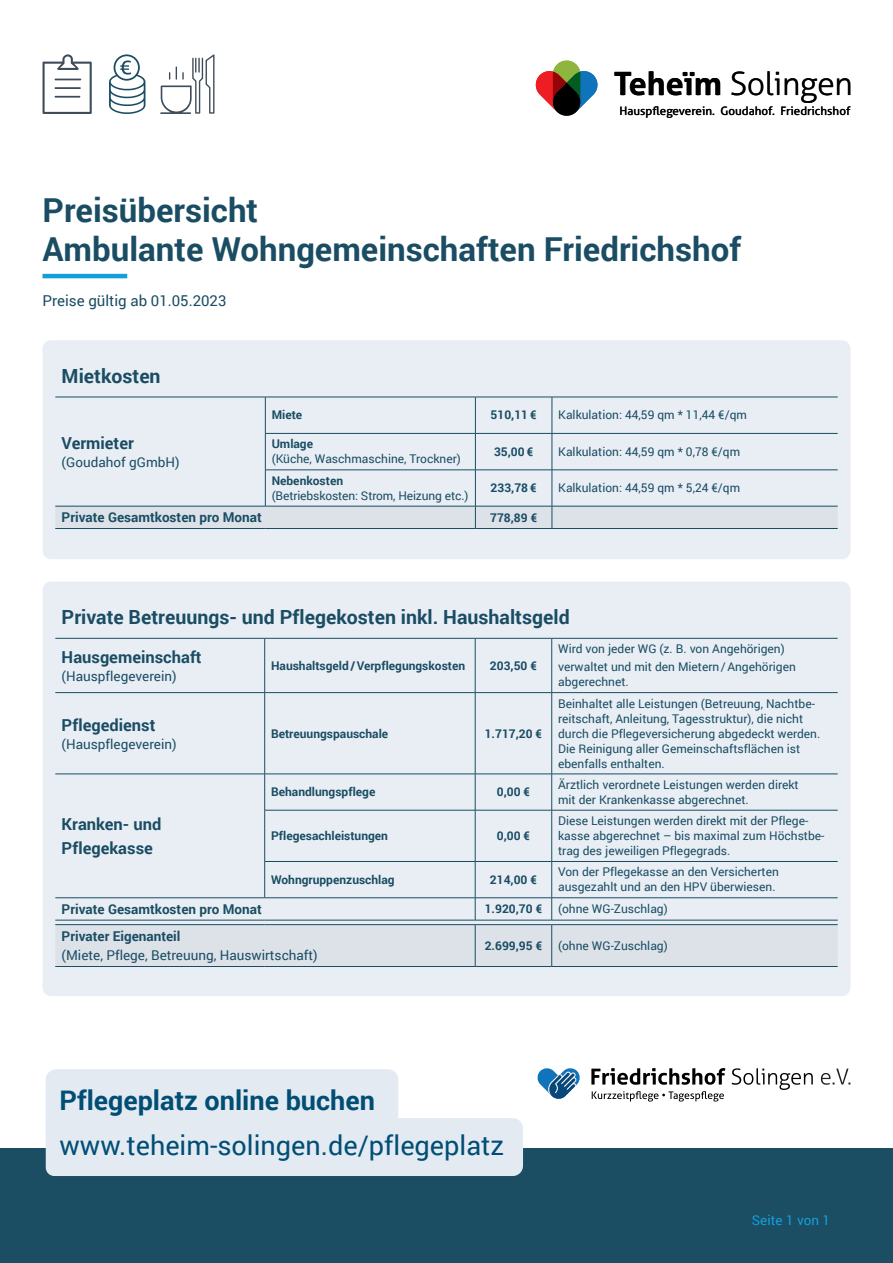
<style>
.page{position:relative;width:893px;height:1263px;background:#fff}
.page>*{position:absolute;margin:0;border:0;box-sizing:border-box;transform-origin:0 0}
.t1{font:700 33px/39px "Roboto";color:#1a4d63}
.t2{font:300 32.1px "Aller";letter-spacing:-.01em;color:#000}
.t3{font:27px "Roboto";color:#014e75}
.t4{font:700 27px "Roboto";color:#014e75}
.t5{font:700 19.5px "Roboto";color:#1a4d63}
.t6{font:700 16.5px/24px "Roboto";color:#1a4d63}
.t7{font:15px "Roboto";color:#1a4d63}
.t8{font:13.5px "Roboto";color:#1a4d63}
.t9{font:700 13.5px "Roboto";color:#1a4d63}
.t10{font:13.5px "Roboto";color:#12a0db}
.t11{font:12px/15px "Roboto";color:#1a4d63}
.t12{font:700 12px "Roboto";color:#1a4d63}
.t13{font:11.7px "Aller";color:#000}
.s1{font-weight:700}
</style>
<div class="page">
<div style="left:0;top:1148px;width:893px;height:115px;background:#1b4d63"></div>
<svg style="left:537px;top:1068px;width:43px;height:31px"></svg>
<svg style="left:591px;top:1068px;width:134px;height:17px"></svg>
<svg style="left:732px;top:1068px;width:81px;height:22px"></svg>
<svg style="left:821px;top:1068px;width:29px;height:17px"></svg>
<svg style="left:592px;top:1091px;width:132px;height:10px"></svg>
<svg style="left:46px;top:1069px;width:477px;height:107px;background:#e7ecf3"></svg>
<svg style="left:109px;top:54px;width:36px;height:60px"></svg>
<svg style="left:43px;top:54px;width:49px;height:60px"></svg>
<svg style="left:160px;top:54px;width:54px;height:60px"></svg>
<div style="left:43px;top:340px;width:807px;height:219px;background:#e9eef5;border-radius:9px"></div>
<hr style="left:55px;top:397px;width:210px;height:1px;background:#1a4d63">
<hr style="left:265px;top:397px;width:210px;height:1px;background:#1a4d63">
<hr style="left:265px;top:397px;width:1px;height:36px;background:#1a4d63">
<hr style="left:475px;top:397px;width:77px;height:1px;background:#1a4d63">
<hr style="left:475px;top:397px;width:1px;height:36px;background:#1a4d63">
<hr style="left:552px;top:397px;width:286px;height:1px;background:#1a4d63">
<hr style="left:552px;top:397px;width:1px;height:36px;background:#1a4d63">
<hr style="left:265px;top:433px;width:210px;height:1px;background:#1a4d63">
<hr style="left:265px;top:434px;width:1px;height:36px;background:#1a4d63">
<hr style="left:475px;top:433px;width:77px;height:1px;background:#1a4d63">
<hr style="left:475px;top:434px;width:1px;height:36px;background:#1a4d63">
<hr style="left:552px;top:433px;width:286px;height:1px;background:#1a4d63">
<hr style="left:552px;top:434px;width:1px;height:36px;background:#1a4d63">
<hr style="left:265px;top:470px;width:210px;height:1px;background:#1a4d63">
<hr style="left:265px;top:470px;width:1px;height:36px;background:#1a4d63">
<hr style="left:475px;top:470px;width:77px;height:1px;background:#1a4d63">
<hr style="left:475px;top:470px;width:1px;height:36px;background:#1a4d63">
<hr style="left:552px;top:470px;width:286px;height:1px;background:#1a4d63">
<hr style="left:552px;top:470px;width:1px;height:36px;background:#1a4d63">
<div style="left:55px;top:506px;width:783px;height:22px;background:#dde2e9"></div>
<hr style="left:55px;top:528px;width:210px;height:1px;background:#1a4d63">
<hr style="left:265px;top:528px;width:210px;height:1px;background:#1a4d63">
<hr style="left:475px;top:528px;width:77px;height:1px;background:#1a4d63">
<hr style="left:552px;top:528px;width:286px;height:1px;background:#1a4d63">
<div style="left:43px;top:581px;width:807px;height:415px;background:#e9eef5;border-radius:9px"></div>
<hr style="left:264px;top:638px;width:1px;height:54px;background:#1a4d63">
<hr style="left:475px;top:638px;width:1px;height:54px;background:#1a4d63">
<hr style="left:551px;top:638px;width:1px;height:54px;background:#1a4d63">
<hr style="left:55px;top:692px;width:210px;height:1px;background:#1a4d63">
<hr style="left:265px;top:692px;width:210px;height:1px;background:#1a4d63">
<hr style="left:264px;top:693px;width:1px;height:81px;background:#1a4d63">
<hr style="left:475px;top:692px;width:77px;height:1px;background:#1a4d63">
<hr style="left:475px;top:693px;width:1px;height:81px;background:#1a4d63">
<hr style="left:552px;top:692px;width:286px;height:1px;background:#1a4d63">
<hr style="left:551px;top:693px;width:1px;height:81px;background:#1a4d63">
<hr style="left:55px;top:774px;width:210px;height:1px;background:#1a4d63">
<hr style="left:55px;top:897px;width:210px;height:1px;background:#1a4d63">
<hr style="left:265px;top:774px;width:210px;height:1px;background:#1a4d63">
<hr style="left:264px;top:774px;width:1px;height:36px;background:#1a4d63">
<hr style="left:475px;top:774px;width:77px;height:1px;background:#1a4d63">
<hr style="left:475px;top:774px;width:1px;height:36px;background:#1a4d63">
<hr style="left:552px;top:774px;width:286px;height:1px;background:#1a4d63">
<hr style="left:551px;top:774px;width:1px;height:36px;background:#1a4d63">
<hr style="left:264px;top:810px;width:211px;height:1px;background:#1a4d63">
<hr style="left:264px;top:810px;width:1px;height:51px;background:#1a4d63">
<hr style="left:475px;top:810px;width:77px;height:1px;background:#1a4d63">
<hr style="left:475px;top:810px;width:1px;height:51px;background:#1a4d63">
<hr style="left:552px;top:810px;width:286px;height:1px;background:#1a4d63">
<hr style="left:551px;top:810px;width:1px;height:51px;background:#1a4d63">
<hr style="left:264px;top:861px;width:211px;height:1px;background:#1a4d63">
<hr style="left:264px;top:862px;width:1px;height:35px;background:#1a4d63">
<hr style="left:475px;top:861px;width:77px;height:1px;background:#1a4d63">
<hr style="left:475px;top:862px;width:1px;height:35px;background:#1a4d63">
<hr style="left:552px;top:861px;width:286px;height:1px;background:#1a4d63">
<hr style="left:551px;top:862px;width:1px;height:35px;background:#1a4d63">
<hr style="left:265px;top:897px;width:210px;height:1px;background:#1a4d63">
<hr style="left:475px;top:897px;width:77px;height:1px;background:#1a4d63">
<hr style="left:552px;top:897px;width:286px;height:1px;background:#1a4d63">
<svg style="left:55px;top:898px;width:783px;height:68px"></svg>
<hr style="left:55px;top:920px;width:210px;height:1px;background:#1a4d63">
<hr style="left:265px;top:920px;width:210px;height:1px;background:#1a4d63">
<hr style="left:475px;top:920px;width:77px;height:1px;background:#1a4d63">
<hr style="left:552px;top:920px;width:286px;height:1px;background:#1a4d63">
<hr style="left:55px;top:966px;width:210px;height:1px;background:#1a4d63">
<hr style="left:265px;top:966px;width:210px;height:1px;background:#1a4d63">
<hr style="left:475px;top:966px;width:77px;height:1px;background:#1a4d63">
<hr style="left:552px;top:966px;width:286px;height:1px;background:#1a4d63">
<hr style="left:55px;top:638px;width:210px;height:1px;background:#1a4d63">
<hr style="left:265px;top:638px;width:210px;height:1px;background:#1a4d63">
<hr style="left:475px;top:638px;width:77px;height:1px;background:#1a4d63">
<hr style="left:552px;top:638px;width:286px;height:1px;background:#1a4d63">
<svg style="left:535px;top:61px;width:63px;height:55px"></svg>
<hr style="left:43px;top:274px;width:84px;height:4px;background:#12a0db">
<h2 class="t2" style="left:614px;top:64px;width:241px"><span class="s1">Teheïm</span> Solingen</h2>
<p class="t13" style="left:620px;top:104px;width:232px">Hauspflegeverein. Goudahof. Friedrichshof</p>
<h1 class="t1" style="left:43px;top:189px;width:700px">Preisübersicht<br>Ambulante Wohngemeinschaften Friedrichshof</h1>
<p class="t7" style="left:43px;top:291px;width:185px">Preise gültig ab 01.05.2023</p>
<h3 class="t5" style="left:62px;top:362px;width:100px">Mietkosten</h3>
<h3 class="t6" style="left:62px;top:430px;width:74px">Vermieter</h3>
<p class="t8" style="left:62px;top:453px;width:119px">(Goudahof gGmbH)</p>
<p class="t12" style="left:272px;top:407px;width:32px">Miete</p>
<p class="t12" style="left:491px;top:407px;width:48px">510,11 €</p>
<p class="t11" style="left:558px;top:407px;width:190px">Kalkulation: 44,59 qm * 11,44 €/qm</p>
<p class="t12" style="left:272px;top:436px;width:43px">Umlage</p>
<p class="t11" style="left:272px;top:451px;width:191px">(Küche, Waschmaschine, Trockner)</p>
<p class="t12" style="left:494px;top:443px;width:41px">35,00 €</p>
<p class="t11" style="left:558px;top:444px;width:183px">Kalkulation: 44,59 qm * 0,78 €/qm</p>
<p class="t12" style="left:272px;top:472px;width:73px">Nebenkosten</p>
<p class="t11" style="left:272px;top:487px;width:198px">(Betriebskosten: Strom, Heizung etc.)</p>
<p class="t12" style="left:491px;top:479px;width:48px">233,78 €</p>
<p class="t11" style="left:558px;top:480px;width:183px">Kalkulation: 44,59 qm * 5,24 €/qm</p>
<p class="t9" style="left:62px;top:508px;width:202px">Private Gesamtkosten pro Monat</p>
<p class="t12" style="left:490px;top:509px;width:49px">778,89 €</p>
<h3 class="t5" style="left:62px;top:603px;width:510px">Private Betreuungs- und Pflegekosten inkl. Haushaltsgeld</h3>
<h3 class="t6" style="left:62px;top:644px;width:141px">Hausgemeinschaft</h3>
<p class="t8" style="left:62px;top:666px;width:116px">(Hauspflegeverein)</p>
<p class="t11" style="left:558px;top:639px;width:239px;line-height:18px">Wird von jeder WG (z. B. von Angehörigen) verwaltet und mit den Mietern/Angehörigen</p>
<p class="t11" style="left:558px;top:674px;width:72px">abgerechnet.</p>
<p class="t12" style="left:271px;top:657px;width:196px">Haushaltsgeld / Verpflegungskosten</p>
<p class="t12" style="left:490px;top:657px;width:49px">203,50 €</p>
<h3 class="t6" style="left:62px;top:712px;width:95px">Pflegedienst</h3>
<p class="t8" style="left:62px;top:734px;width:116px">(Hauspflegeverein)</p>
<h3 class="t6" style="left:62px;top:811px;width:101px">Kranken- und<br>Pflegekasse</h3>
<p class="t12" style="left:271px;top:725px;width:119px">Betreuungspauschale</p>
<p class="t12" style="left:485px;top:725px;width:59px">1.717,20 €</p>
<p class="t11" style="left:558px;top:695px;width:264px">Beinhaltet alle Leistungen (Betreuung, Nachtbe&shy;reitschaft, Anleitung, Tagesstruktur), die nicht durch die Pflegeversicherung abgedeckt werden.<br>Die Reinigung aller Gemeinschaftsflächen ist ebenfalls enthalten.</p>
<p class="t12" style="left:271px;top:783px;width:106px">Behandlungspflege</p>
<p class="t12" style="left:497px;top:783px;width:35px">0,00 €</p>
<p class="t11" style="left:558px;top:776px;width:242px">Ärztlich verordnete Leistungen werden direkt mit der Krankenkasse abgerechnet.</p>
<p class="t12" style="left:271px;top:827px;width:118px">Pflegesachleistungen</p>
<p class="t12" style="left:497px;top:827px;width:35px">0,00 €</p>
<p class="t11" style="left:558px;top:813px;width:268px">Diese Leistungen werden direkt mit der Pflege&shy;kasse abgerechnet – bis maximal zum Höchstbe&shy;trag des jeweiligen Pflegegrads.</p>
<p class="t12" style="left:271px;top:871px;width:125px">Wohngruppenzuschlag</p>
<p class="t12" style="left:490px;top:871px;width:49px">214,00 €</p>
<p class="t11" style="left:558px;top:864px;width:222px">Von der Pflegekasse an den Versicherten ausgezahlt und an den HPV überwiesen.</p>
<p class="t9" style="left:62px;top:899px;width:202px">Private Gesamtkosten pro Monat</p>
<p class="t12" style="left:485px;top:900px;width:59px">1.920,70 €</p>
<p class="t11" style="left:558px;top:901px;width:111px">(ohne WG-Zuschlag)</p>
<p class="t9" style="left:62px;top:926px;width:120px">Privater Eigenanteil</p>
<p class="t8" style="left:62px;top:946px;width:258px">(Miete, Pflege, Betreuung, Hauswirtschaft)</p>
<p class="t12" style="left:485px;top:937px;width:59px">2.699,95 €</p>
<p class="t11" style="left:558px;top:937px;width:111px">(ohne WG-Zuschlag)</p>
<h3 class="t4" style="left:59px;top:1082px;width:317px">Pflegeplatz online buchen</h3>
<h3 class="t3" style="left:59px;top:1127px;width:446px">www.teheim-solingen.de/pflegeplatz</h3>
<p class="t10" style="left:752px;top:1211px;width:80px">Seite 1 von 1</p>
</div>
